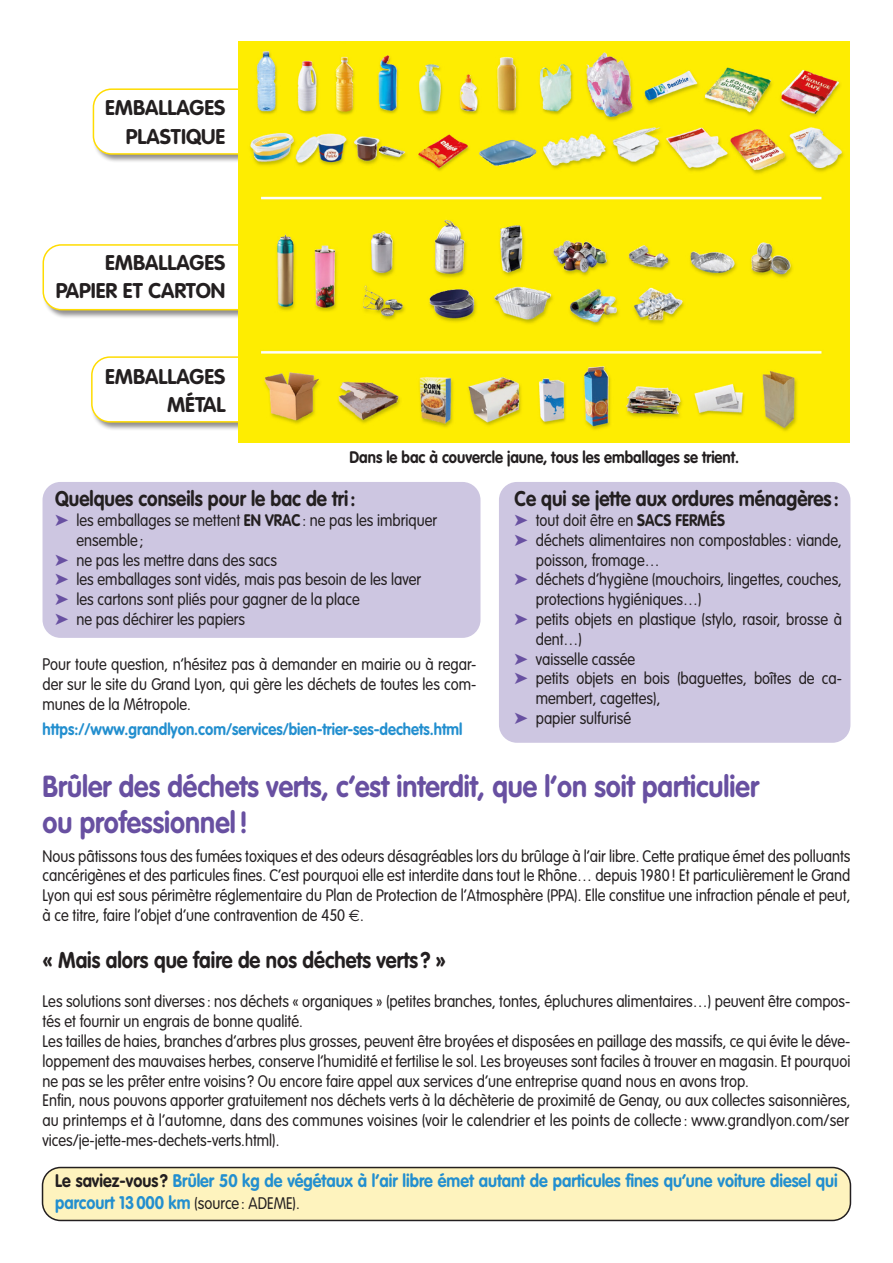
<style>
.page{position:relative;width:893px;height:1263px;background:#fff}
.page>*{position:absolute;margin:0;border:0;box-sizing:border-box;transform-origin:0 0}
.t1{font:700 30px/36px "VAG Rounded";color:#6850a1;scale:.9 1}
.t2{font:700 22.5px "VAG Rounded";color:#231f20;scale:.9 1}
.t3{font:700 21px "VAG Rounded";color:#231f20;scale:.9 1}
.t4{font:700 21px "VAG Rounded";color:#231f20}
.t5{font:700 18px/21.6px "VAG Rounded";color:#238fcf;scale:.9 1}
.t6{font:300 16.5px/19.8px "VAG Rounded";color:#231f20;scale:.9 1}
.t7{font:700 16.5px "VAG Rounded";color:#238fcf;scale:.9 1}
.t8{font:700 16.5px "VAG Rounded";color:#231f20;scale:.9 1}
.s1{color:#6850a1}
.s2{font-weight:700}
.s3{font-family:"Euro Sans";font-weight:400}
.s4{color:#231f20}
.s5{font-weight:300;font-size:16.5px;color:#231f20}
</style>
<div class="page">
<div style="left:42px;top:244px;width:231px;height:75px;background:#231f20;opacity:.5"></div>
<div style="left:43px;top:245px;width:220px;height:65px;background:#fff;border-radius:18px"></div>
<div style="left:43px;top:244px;width:221px;height:66px;border:2px solid #ffdc01;border-radius:18px"></div>
<div style="left:91px;top:356px;width:177px;height:75px;background:#231f20;opacity:.5"></div>
<div style="left:92px;top:357px;width:167px;height:65px;background:#fff;border-radius:18px"></div>
<div style="left:91px;top:356px;width:168px;height:67px;border:2px solid #ffdc01;border-radius:18px"></div>
<div style="left:92px;top:88px;width:178px;height:76px;background:#231f20;opacity:.5"></div>
<div style="left:93px;top:89px;width:167px;height:65px;background:#fff;border-radius:18px"></div>
<div style="left:93px;top:88px;width:168px;height:67px;border:2px solid #ffdc01;border-radius:18px"></div>
<div style="left:43px;top:1167px;width:807px;height:53px;background:#fef3be;border-radius:18px"></div>
<div style="left:42px;top:1167px;width:809px;height:54px;border:2px solid #231f20;border-radius:18px"></div>
<div style="left:43px;top:482px;width:437px;height:156px;background:#cdc6e1;border-radius:18px"></div>
<img style="left:238px;top:41px;width:611px;height:402px">
<div style="left:499px;top:482px;width:351px;height:261px;background:#cdc6e1;border-radius:18px"></div>
<p class="t4" style="left:105px;top:95px;width:122px">EMBALLAGES</p>
<p class="t4" style="left:126px;top:124px;width:101px">PLASTIQUE</p>
<p class="t4" style="left:105px;top:250px;width:122px">EMBALLAGES</p>
<p class="t4" style="left:56px;top:279px;width:171px">PAPIER ET CARTON</p>
<p class="t4" style="left:105px;top:364px;width:122px">EMBALLAGES</p>
<p class="t4" style="left:167px;top:393px;width:60px">MÉTAL</p>
<p class="t8" style="left:349px;top:448px;width:435px">Dans le bac à couvercle jaune, tous les emballages se trient.</p>
<p class="t3" style="left:55px;top:486px;width:335px">Quelques conseils pour le bac de tri:</p>
<p class="t6" style="left:77px;top:511px;width:402px;text-indent:-21px"><span class="s1">➤</span> les emballages se mettent <span class="s2">EN VRAC</span>: ne pas les imbriquer ensemble;</p>
<p class="t6" style="left:55px;top:550px;width:248px"><span class="s1">➤</span> ne pas les mettre dans des sacs</p>
<p class="t6" style="left:55px;top:570px;width:408px"><span class="s1">➤</span> les emballages sont vidés, mais pas besoin de les laver</p>
<p class="t6" style="left:55px;top:590px;width:340px"><span class="s1">➤</span> les cartons sont pliés pour gagner de la place</p>
<p class="t6" style="left:55px;top:610px;width:212px"><span class="s1">➤</span> ne pas déchirer les papiers</p>
<p class="t6" style="left:43px;top:655px;width:483px;text-align:justify">Pour toute question, n’hésitez pas à demander en mairie ou à regar&shy;der sur le site du Grand Lyon, qui gère les déchets de toutes les com&shy;munes de la Métropole.</p>
<p class="t7" style="left:43px;top:720px;width:468px">https://www.grandlyon.com/services/bien-trier-ses-dechets.html</p>
<p class="t3" style="left:514px;top:486px;width:362px">Ce qui se jette aux ordures ménagères :</p>
<p class="t6" style="left:514px;top:511px;width:235px"><span class="s1">➤</span> tout doit être en <span class="s2">SACS FERMÉS</span></p>
<p class="t6" style="left:536px;top:531px;width:342px;text-indent:-21px"><span class="s1">➤</span> déchets alimentaires non compostables : viande, poisson, fromage…</p>
<p class="t6" style="left:536px;top:570px;width:342px;text-indent:-21px"><span class="s1">➤</span> déchets d’hygiène (mouchoirs, lingettes, couches, protections hygiéniques…)</p>
<p class="t6" style="left:536px;top:610px;width:342px;text-indent:-21px"><span class="s1">➤</span> petits objets en plastique (stylo, rasoir, brosse à dent…)</p>
<p class="t6" style="left:514px;top:649px;width:136px"><span class="s1">➤</span> vaisselle cassée</p>
<p class="t6" style="left:536px;top:669px;width:342px;text-indent:-21px"><span class="s1">➤</span> petits objets en bois (baguettes, boîtes de ca&shy;membert, cagettes),</p>
<p class="t6" style="left:514px;top:709px;width:131px"><span class="s1">➤</span> papier sulfurisé</p>
<p class="t1" style="left:43px;top:770px;width:798px">Brûler des déchets verts, c’est interdit, que l’on soit particulier ou professionnel!</p>
<p class="t6" style="left:43px;top:846px;width:899px;text-align:justify">Nous pâtissons tous des fumées toxiques et des odeurs désagréables lors du brûlage à l’air libre. Cette pratique émet des polluants cancérigènes et des particules fines. C’est pourquoi elle est interdite dans tout le Rhône… depuis 1980! Et particulièrement le Grand Lyon qui est sous périmètre réglementaire du Plan de Protection de l’Atmosphère (PPA). Elle constitue une infraction pénale et peut, à ce titre, faire l’objet d’une contravention de 450 <span class="s3">€</span>.</p>
<p class="t2" style="left:43px;top:946px;width:450px">« Mais alors que faire de nos déchets verts ? »</p>
<p class="t6" style="left:43px;top:992px;width:899px">Les solutions sont diverses : nos déchets « organiques » (petites branches, tontes, épluchures alimentaires…) peuvent être compos&shy;tés et fournir un engrais de bonne qualité.</p>
<p class="t6" style="left:43px;top:1032px;width:899px;text-align:justify">Les tailles de haies, branches d’arbres plus grosses, peuvent être broyées et disposées en paillage des massifs, ce qui évite le déve&shy;loppement des mauvaises herbes, conserve l’humidité et fertilise le sol. Les broyeuses sont faciles à trouver en magasin. Et pourquoi ne pas se les prêter entre voisins ? Ou encore faire appel aux services d’une entreprise quand nous en avons trop.</p>
<p class="t6" style="left:43px;top:1091px;width:899px">Enfin, nous pouvons apporter gratuitement nos déchets verts à la déchèterie de proximité de Genay, ou aux collectes saisonnières, au printemps et à l’automne, dans des communes voisines (voir le calendrier et les points de collecte : www.grandlyon.com/ser</p>
<p class="t6" style="left:43px;top:1131px;width:265px">vices/je-jette-mes-dechets-verts.html).</p>
<p class="t5" style="left:55px;top:1171px;width:871px"><span class="s4">Le saviez-vous ?</span> Brûler 50 kg de végétaux à l’air libre émet autant de particules fines qu’une voiture diesel qui parcourt 13000 km <span class="s5">(source: ADEME).</span></p>
</div>
